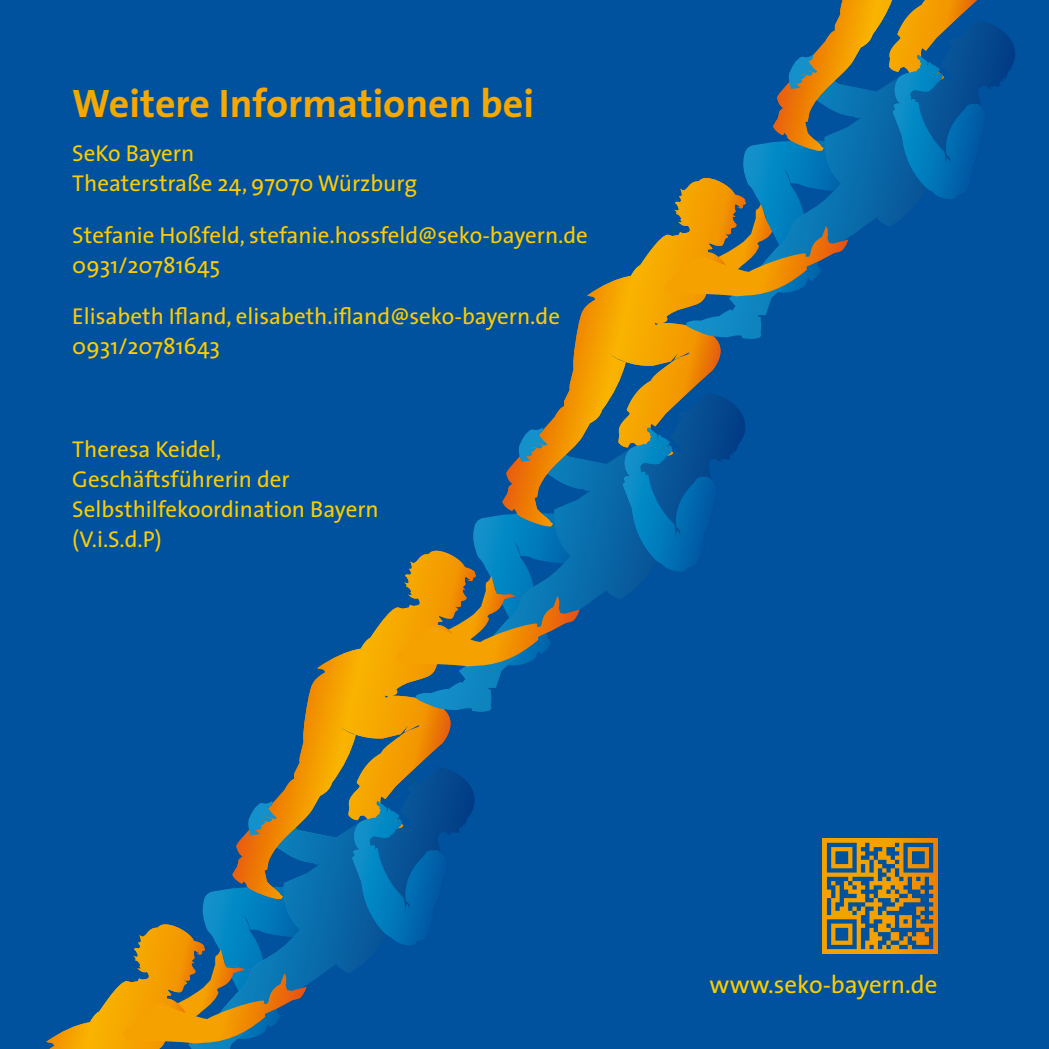
<style>
.page{position:relative;width:1049px;height:1049px;background:#fff}
.page>*{position:absolute;margin:0;border:0;box-sizing:border-box;transform-origin:0 0}
.t1{font:700 40px "The Sans";color:#f7a800}
.t2{font:25px "The Sans";color:#fecc00}
.t3{font:23px/30px "The Sans";color:#fecc00}
</style>
<div class="page">
<div style="left:0;top:0;width:1048px;height:1048px;background:#00519e"></div>
<svg style="left:326px;top:899px;width:34px;height:74px"></svg>
<svg style="left:232px;top:610px;width:243px;height:289px"></svg>
<svg style="left:416px;top:527px;width:214px;height:185px"></svg>
<svg style="left:502px;top:239px;width:243px;height:288px"></svg>
<svg style="left:686px;top:24px;width:329px;height:315px"></svg>
<svg style="left:352px;top:800px;width:99px;height:146px"></svg>
<svg style="left:247px;top:801px;width:29px;height:34px"></svg>
<svg style="left:392px;top:513px;width:205px;height:154px"></svg>
<svg style="left:622px;top:427px;width:98px;height:146px"></svg>
<svg style="left:518px;top:427px;width:29px;height:35px"></svg>
<svg style="left:660px;top:0;width:329px;height:296px"></svg>
<svg style="left:46px;top:886px;width:280px;height:162px"></svg>
<svg style="left:822px;top:838px;width:115px;height:115px;background:#e59208"></svg>
<svg style="left:826px;top:842px;width:107px;height:106px"></svg>
<h1 class="t1" style="left:72px;top:70px;width:463px">Weitere Informationen bei</h1>
<p class="t3" style="left:72px;top:138px;width:346px">SeKo Bayern<br>Theaterstraße 24, 97070 Würzburg</p>
<p class="t3" style="left:72px;top:219px;width:517px">Stefanie Hoßfeld, stefanie.hossfeld@seko-bayern.de<br>0931/20781645</p>
<p class="t3" style="left:72px;top:300px;width:489px">Elisabeth Ifland, elisabeth.ifland@seko-bayern.de<br>0931/20781643</p>
<p class="t3" style="left:72px;top:433px;width:308px">Theresa Keidel,<br>Geschäftsführerin der<br>Selbsthilfekoordination Bayern (V.i.S.d.P)</p>
<p class="t2" style="left:709px;top:963px;width:229px">www.seko-bayern.de</p>
</div>
